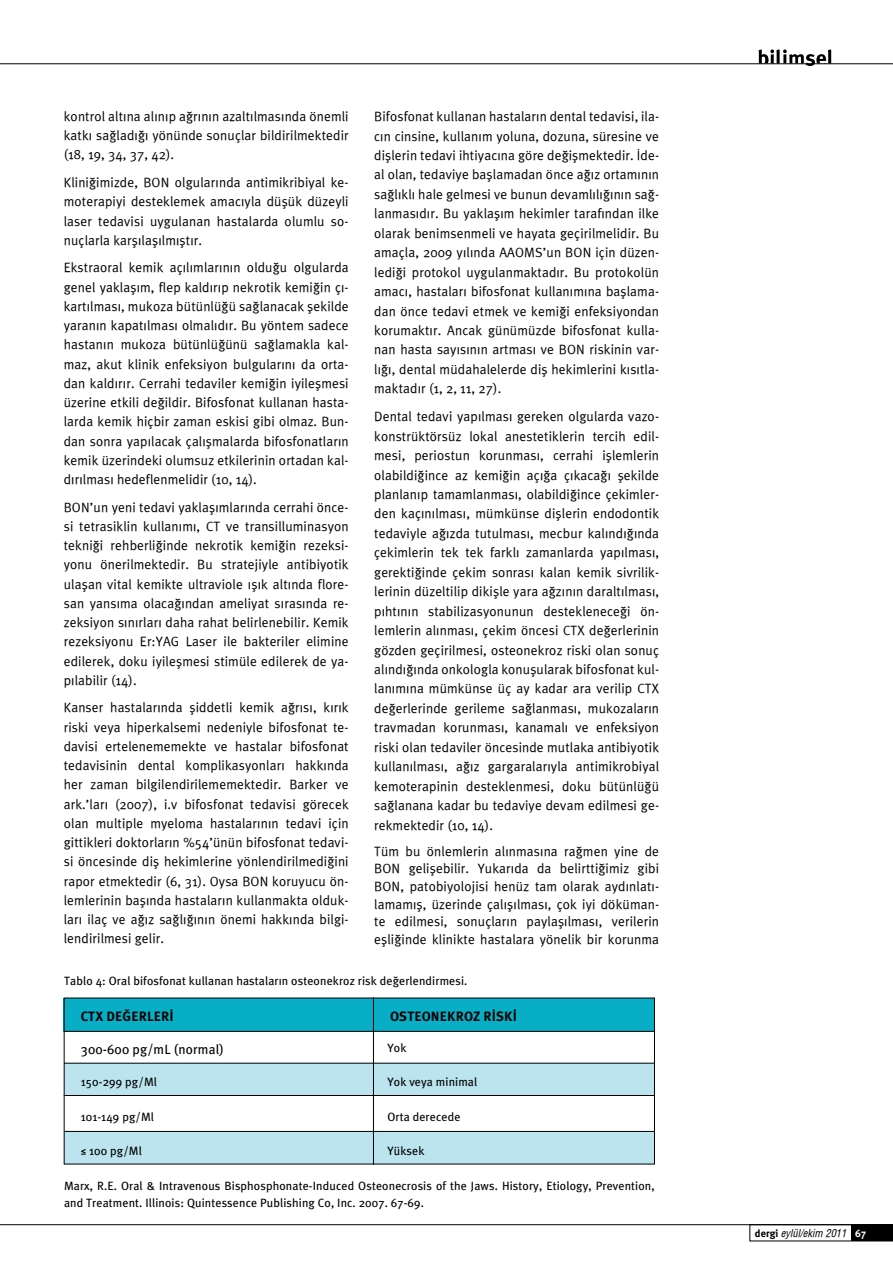
<style>
.page{position:relative;width:893px;height:1263px;background:#fff}
.page>*{position:absolute;margin:0;border:0;box-sizing:border-box;transform-origin:0 0}
.t1{font:13.5px/19.2px "Meta Plus X Normal";letter-spacing:.01em;color:#000;text-align:justify}
.t2{font:13.5px "Meta Plus Bold Roman Ti";letter-spacing:.01em;color:#000}
.t3{font:13.5px "Meta Plus Book Roman Ti";letter-spacing:.01em;color:#000}
.t4{font:12px/17.2px "Meta Plus Book Roman Ti";letter-spacing:.01em;color:#000}
.t5{font:italic 10.5px "Helvetica Condensed X Book";color:#000}
.s1{font-family:"Meta Plus Bold Roman Ti";font-style:normal}
.s2{font-family:"Meta Plus Bold Roman Ti";font-style:normal;color:#fff}
</style>
<div class="page">
<svg style="left:749px;top:1225px;width:144px;height:16px"></svg>
<hr style="left:0;top:63px;width:893px;height:1px;background:#000">
<hr style="left:0;top:1224px;width:893px;height:1px;background:#000">
<svg style="left:759px;top:49px;width:72px;height:17px"></svg>
<div style="left:64px;top:1132px;width:591px;height:32px;background:#bbe4ee"></div>
<div style="left:64px;top:1063px;width:591px;height:32px;background:#bbe4ee"></div>
<div style="left:64px;top:998px;width:591px;height:33px;background:#08aec5"></div>
<hr style="left:64px;top:1095px;width:590px;height:1px;background:#000">
<hr style="left:64px;top:1031px;width:591px;height:1px;background:#000">
<hr style="left:64px;top:1063px;width:590px;height:1px;background:#000">
<hr style="left:64px;top:1131px;width:590px;height:1px;background:#000">
<hr style="left:373px;top:998px;width:1px;height:166px;background:#000">
<p class="t1" style="left:64px;top:106px;width:286px">kontrol altına alınıp ağrının azaltılmasında önemli katkı sağladığı yönünde sonuçlar bildirilmektedir (18, 19, 34, 37, 42).</p>
<p class="t1" style="left:64px;top:173px;width:286px">Kliniğimizde, BON olgularında antimikribiyal ke&shy;moterapiyi desteklemek amacıyla düşük düzeyli laser tedavisi uygulanan hastalarda olumlu so&shy;nuçlarla karşılaşılmıştır.</p>
<p class="t1" style="left:64px;top:258px;width:286px">Ekstraoral kemik açılımlarının olduğu olgularda genel yaklaşım, flep kaldırıp nekrotik kemiğin çı&shy;kartılması, mukoza bütünlüğü sağlanacak şekilde yaranın kapatılması olmalıdır. Bu yöntem sadece hastanın mukoza bütünlüğünü sağlamakla kal&shy;maz, akut klinik enfeksiyon bulgularını da orta&shy;dan kaldırır. Cerrahi tedaviler kemiğin iyileşmesi üzerine etkili değildir. Bifosfonat kullanan hasta&shy;larda kemik hiçbir zaman eskisi gibi olmaz. Bun&shy;dan sonra yapılacak çalışmalarda bifosfonatların kemik üzerindeki olumsuz etkilerinin ortadan kal&shy;dırılması hedeflenmelidir (10, 14).</p>
<p class="t1" style="left:64px;top:497px;width:286px">BON’un yeni tedavi yaklaşımlarında cerrahi önce&shy;si tetrasiklin kullanımı, CT ve transilluminasyon tekniği rehberliğinde nekrotik kemiğin rezeksi&shy;yonu önerilmektedir. Bu stratejiyle antibiyotik ulaşan vital kemikte ultraviole ışık altında flore&shy;san yansıma olacağından ameliyat sırasında re&shy;zeksiyon sınırları daha rahat belirlenebilir. Kemik rezeksiyonu Er:YAG Laser ile bakteriler elimine edilerek, doku iyileşmesi stimüle edilerek de ya&shy;pılabilir (14).</p>
<p class="t1" style="left:64px;top:698px;width:286px">Kanser hastalarında şiddetli kemik ağrısı, kırık riski veya hiperkalsemi nedeniyle bifosfonat te&shy;davisi ertelenememekte ve hastalar bifosfonat tedavisinin dental komplikasyonları hakkında her zaman bilgilendirilememektedir. Barker ve ark.’ları (2007), i.v bifosfonat tedavisi görecek olan multiple myeloma hastalarının tedavi için gittikleri doktorların %54’ünün bifosfonat tedavi&shy;si öncesinde diş hekimlerine yönlendirilmediğini rapor etmektedir (6, 31). Oysa BON koruyucu ön&shy;lemlerinin başında hastaların kullanmakta olduk&shy;ları ilaç ve ağız sağlığının önemi hakkında bilgi&shy;lendirilmesi gelir.</p>
<p class="t1" style="left:374px;top:107px;width:286px">Bifosfonat kullanan hastaların dental tedavisi, ila&shy;cın cinsine, kullanım yoluna, dozuna, süresine ve dişlerin tedavi ihtiyacına göre değişmektedir. İde&shy;al olan, tedaviye başlamadan önce ağız ortamının sağlıklı hale gelmesi ve bunun devamlılığının sağ&shy;lanmasıdır. Bu yaklaşım hekimler tarafından ilke olarak benimsenmeli ve hayata geçirilmelidir. Bu amaçla, 2009 yılında AAOMS’un BON için düzen&shy;lediği protokol uygulanmaktadır. Bu protokolün amacı, hastaları bifosfonat kullanımına başlama&shy;dan önce tedavi etmek ve kemiği enfeksiyondan korumaktır. Ancak günümüzde bifosfonat kulla&shy;nan hasta sayısının artması ve BON riskinin var&shy;lığı, dental müdahalelerde diş hekimlerini kısıtla&shy;maktadır (1, 2, 11, 27).</p>
<p class="t1" style="left:374px;top:407px;width:286px">Dental tedavi yapılması gereken olgularda vazo&shy;konstrüktörsüz lokal anestetiklerin tercih edil&shy;mesi, periostun korunması, cerrahi işlemlerin olabildiğince az kemiğin açığa çıkacağı şekilde planlanıp tamamlanması, olabildiğince çekimler&shy;den kaçınılması, mümkünse dişlerin endodontik tedaviyle ağızda tutulması, mecbur kalındığında çekimlerin tek tek farklı zamanlarda yapılması, gerektiğinde çekim sonrası kalan kemik sivrilik&shy;lerinin düzeltilip dikişle yara ağzının daraltılması, pıhtının stabilizasyonunun destekleneceği ön&shy;lemlerin alınması, çekim öncesi CTX değerlerinin gözden geçirilmesi, osteonekroz riski olan sonuç alındığında onkologla konuşularak bifosfonat kul&shy;lanımına mümkünse üç ay kadar ara verilip CTX değerlerinde gerileme sağlanması, mukozaların travmadan korunması, kanamalı ve enfeksiyon riski olan tedaviler öncesinde mutlaka antibiyotik kullanılması, ağız gargaralarıyla antimikrobiyal kemoterapinin desteklenmesi, doku bütünlüğü sağlanana kadar bu tedaviye devam edilmesi ge&shy;rekmektedir (10, 14).</p>
<p class="t1" style="left:374px;top:842px;width:286px;line-height:17.7px">Tüm bu önlemlerin alınmasına rağmen yine de BON gelişebilir. Yukarıda da belirttiğimiz gibi BON, patobiyolojisi henüz tam olarak aydınlatı&shy;lamamış, üzerinde çalışılması, çok iyi döküman&shy;te edilmesi, sonuçların paylaşılması, verilerin eşliğinde klinikte hastalara yönelik bir korunma</p>
<p class="t4" style="left:64px;top:972px;width:405px">Tablo 4: Oral bifosfonat kullanan hastaların osteonekroz risk değerlendirmesi.</p>
<p class="t2" style="left:81px;top:1008px;width:95px">CTX DEĞERLERİ</p>
<p class="t2" style="left:390px;top:1008px;width:128px">OSTEONEKROZ RİSKİ</p>
<p class="t3" style="left:81px;top:1041px;width:145px">300-600 pg/mL (normal)</p>
<p class="t4" style="left:387px;top:1039px;width:20px">Yok</p>
<p class="t4" style="left:81px;top:1073px;width:78px">150-299 pg/Ml</p>
<p class="t4" style="left:81px;top:1108px;width:75px">101-149 pg/Ml</p>
<p class="t4" style="left:387px;top:1073px;width:91px">Yok veya minimal</p>
<p class="t4" style="left:387px;top:1108px;width:75px">Orta derecede</p>
<p class="t4" style="left:81px;top:1142px;width:63px">≤ 100 pg/Ml</p>
<p class="t4" style="left:387px;top:1142px;width:39px">Yüksek</p>
<p class="t4" style="left:64px;top:1177px;width:592px">Marx, R.E. Oral &amp; Intravenous Bisphosphonate-Induced Osteonecrosis of the Jaws. History, Etiology, Prevention, and Treatment. Illinois: Quintessence Publishing Co, Inc. 2007. 67-69.</p>
<p class="t5" style="left:755px;top:1227px;width:113px"><span class="s1">dergi</span> eylül/ekim 2011 <span class="s2">67</span></p>
</div>
